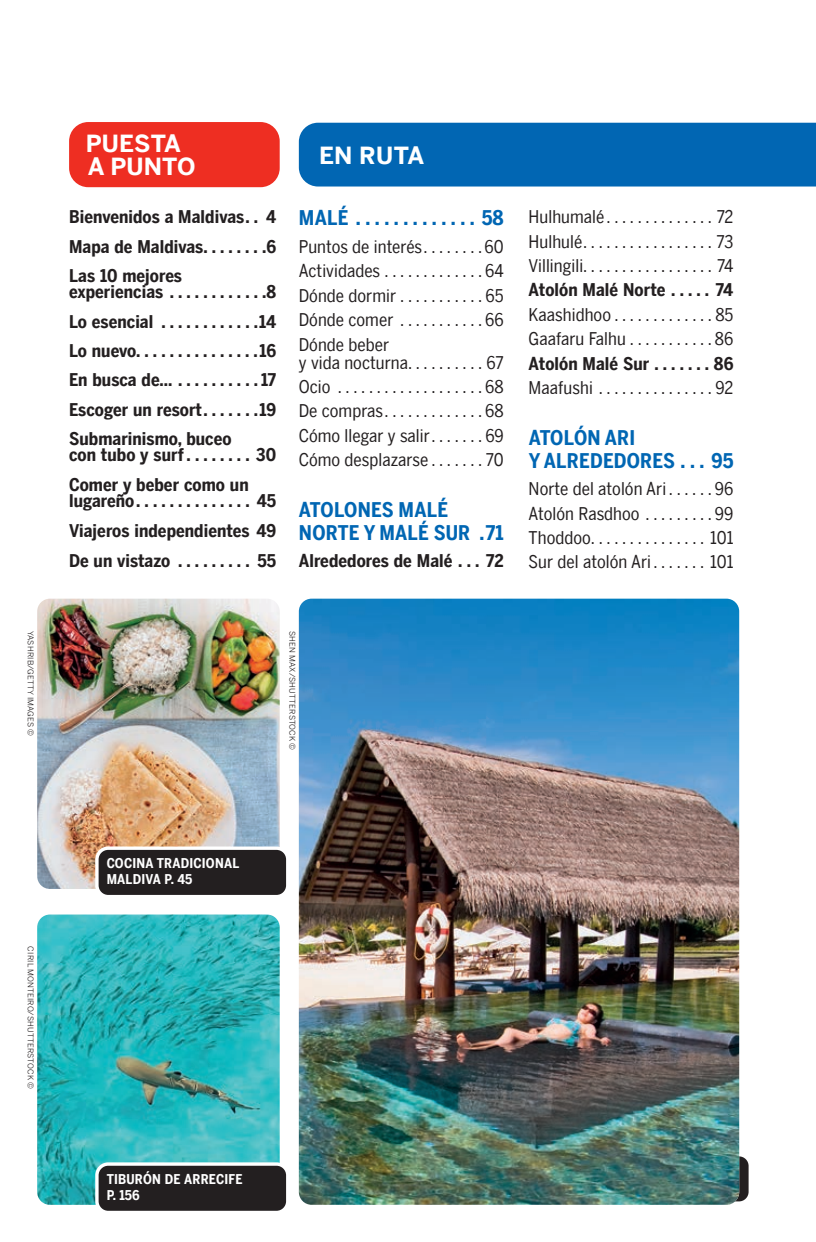
<style>
.page{position:relative;width:816px;height:1242px;background:#fff}
.page>*{position:absolute;margin:0;border:0;box-sizing:border-box;transform-origin:0 0}
.t1{font:700 23.62px/23.6px "LP Benton Sans";color:#fff}
.Contents_-_OTR_-_H1{font:700 20.25px/22.5px "LP Benton Sans Cond";letter-spacing:.01em;color:#0166b3}
.Contents_-_OTR_-_H3{font:17.55px/18px "LP Benton Sans Cond";letter-spacing:.005em;color:#231f20}
.Contents{font:700 17.55px/16.4px "LP Benton Sans Cond";letter-spacing:.005em;color:#231f20}
.Contents_-_OTR_-_H2{font:700 17.55px "LP Benton Sans Cond";letter-spacing:.005em;color:#231f20}
.Caption_-_Contents{font:700 13.5px/15.8px "LP Benton Sans Cond";letter-spacing:.015em;color:#fff}
.Credit{font:7.88px "LP Benton Sans";letter-spacing:.025em;color:#231f20}
</style>
<div class="page">
<div style="left:299px;top:123px;width:516px;height:63px;background:#0166b3"></div>
<div style="left:69px;top:122px;width:211px;height:65px;background:#ee2e22;border-radius:19px"></div>
<svg style="left:559px;top:1154px;width:191px;height:49px"></svg>
<div style="left:557px;top:1153px;width:194px;height:51px;border:3px solid #fff;border-radius:11px"></div>
<img style="left:37px;top:598px;width:243px;height:291px">
<div style="left:97px;top:848px;width:191px;height:48px;background:#231f20;border-radius:11px"></div>
<div style="left:95px;top:846px;width:194px;height:52px;border:3px solid #fff;border-radius:11px"></div>
<img style="left:37px;top:914px;width:243px;height:290px">
<div style="left:97px;top:1164px;width:191px;height:48px;background:#231f20;border-radius:11px"></div>
<div style="left:95px;top:1162px;width:194px;height:52px;border:3px solid #fff;border-radius:11px"></div>
<img style="left:299px;top:598px;width:440px;height:606px">
<p class="Credit" style="left:36px;top:630px;width:107px;rotate:90deg">YASHRIB/GETTY IMAGES ©</p>
<p class="t1" style="left:86px;top:131px;width:111px">PUESTA<br>A PUNTO</p>
<p class="Contents" style="left:69px;top:208px;width:209px">Bienvenidos a Maldivas . . 4</p>
<p class="Contents" style="left:69px;top:238px;width:209px">Mapa de Maldivas. . . . . . . .6</p>
<p class="Contents" style="left:69px;top:267px;width:209px">Las 10 mejores experiencias . . . . . . . . . . . 8</p>
<p class="Contents" style="left:69px;top:313px;width:209px">Lo esencial . . . . . . . . . . . 14</p>
<p class="Contents" style="left:69px;top:342px;width:208px">Lo nuevo...............16</p>
<p class="Contents" style="left:69px;top:371px;width:209px">En busca de... . . . . . . . . . 17</p>
<p class="Contents" style="left:69px;top:401px;width:208px">Escoger un resort . . . . . . 19</p>
<p class="Contents" style="left:69px;top:430px;width:208px">Submarinismo, buceo<br>con tubo y surf . . . . . . . . 30</p>
<p class="Contents" style="left:69px;top:476px;width:208px">Comer y beber como un lugareño . . . . . . . . . . . . . . 45</p>
<p class="Contents" style="left:69px;top:522px;width:208px">Viajeros independientes 49</p>
<p class="Contents" style="left:69px;top:552px;width:208px">De un vistazo . . . . . . . . . 55</p>
<p class="t1" style="left:319px;top:143px;width:107px">EN RUTA</p>
<p class="Contents_-_OTR_-_H1" style="left:299px;top:206px;width:206px">MALÉ . . . . . . . . . . . . . 58</p>
<p class="Contents_-_OTR_-_H3" style="left:299px;top:237px;width:206px">Puntos de interés . . . . . . . 60</p>
<p class="Contents_-_OTR_-_H3" style="left:299px;top:262px;width:206px">Actividades . . . . . . . . . . . . 64</p>
<p class="Contents_-_OTR_-_H3" style="left:299px;top:286px;width:206px">Dónde dormir . . . . . . . . . . 65</p>
<p class="Contents_-_OTR_-_H3" style="left:299px;top:311px;width:206px">Dónde comer . . . . . . . . . . 66</p>
<p class="Contents_-_OTR_-_H3" style="left:299px;top:335px;width:206px">Dónde beber<br>y vida nocturna. . . . . . . . . . 67</p>
<p class="Contents_-_OTR_-_H3" style="left:299px;top:377px;width:206px">Ocio . . . . . . . . . . . . . . . . . . 68</p>
<p class="Contents_-_OTR_-_H3" style="left:299px;top:402px;width:206px">De compras . . . . . . . . . . . . 68</p>
<p class="Contents_-_OTR_-_H3" style="left:299px;top:426px;width:206px">Cómo llegar y salir . . . . . . 69</p>
<p class="Contents_-_OTR_-_H3" style="left:299px;top:450px;width:206px">Cómo desplazarse . . . . . . . 70</p>
<p class="Contents_-_OTR_-_H1" style="left:299px;top:498px;width:206px">ATOLONES MALÉ<br>NORTE Y MALÉ SUR . 71</p>
<p class="Contents_-_OTR_-_H2" style="left:299px;top:548px;width:206px">Alrededores de Malé . . . 72</p>
<p class="Credit" style="left:297px;top:630px;width:121px;rotate:90deg">SHEN MAX/SHUTTERSTOCK ©</p>
<p class="Contents_-_OTR_-_H3" style="left:528px;top:208px;width:206px">Hulhumalé . . . . . . . . . . . . . . 72</p>
<p class="Contents_-_OTR_-_H3" style="left:528px;top:232px;width:206px">Hulhulé . . . . . . . . . . . . . . . . . 73</p>
<p class="Contents_-_OTR_-_H3" style="left:528px;top:257px;width:206px">Villingili.................74</p>
<p class="Contents_-_OTR_-_H2" style="left:528px;top:277px;width:206px">Atolón Malé Norte . . . . . 74</p>
<p class="Contents_-_OTR_-_H3" style="left:528px;top:305px;width:206px">Kaashidhoo . . . . . . . . . . . . 85</p>
<p class="Contents_-_OTR_-_H3" style="left:528px;top:330px;width:206px">Gaafaru Falhu . . . . . . . . . . 86</p>
<p class="Contents_-_OTR_-_H2" style="left:528px;top:351px;width:206px">Atolón Malé Sur . . . . . . . 86</p>
<p class="Contents_-_OTR_-_H3" style="left:528px;top:378px;width:206px">Maafushi . . . . . . . . . . . . . . . 92</p>
<p class="Contents_-_OTR_-_H1" style="left:528px;top:426px;width:206px">ATOLÓN ARI<br>Y ALREDEDORES . . . 95</p>
<p class="Contents_-_OTR_-_H3" style="left:528px;top:480px;width:206px">Norte del atolón Ari . . . . . 96</p>
<p class="Contents_-_OTR_-_H3" style="left:528px;top:504px;width:206px">Atolón Rasdhoo . . . . . . . . 99</p>
<p class="Contents_-_OTR_-_H3" style="left:528px;top:528px;width:206px">Thoddoo . . . . . . . . . . . . . . . 101</p>
<p class="Contents_-_OTR_-_H3" style="left:528px;top:553px;width:206px">Sur del atolón Ari . . . . . . . 101</p>
<p class="Credit" style="left:36px;top:946px;width:144px;rotate:90deg">CIRIL MONTEIRO/SHUTTERSTOCK ©</p>
<p class="Caption_-_Contents" style="left:107px;top:855px;width:134px">COCINA TRADICIONAL<br>MALDIVA P. 45</p>
<p class="Caption_-_Contents" style="left:107px;top:1171px;width:137px">TIBURÓN DE ARRECIFE<br>P. 156</p>
</div>
